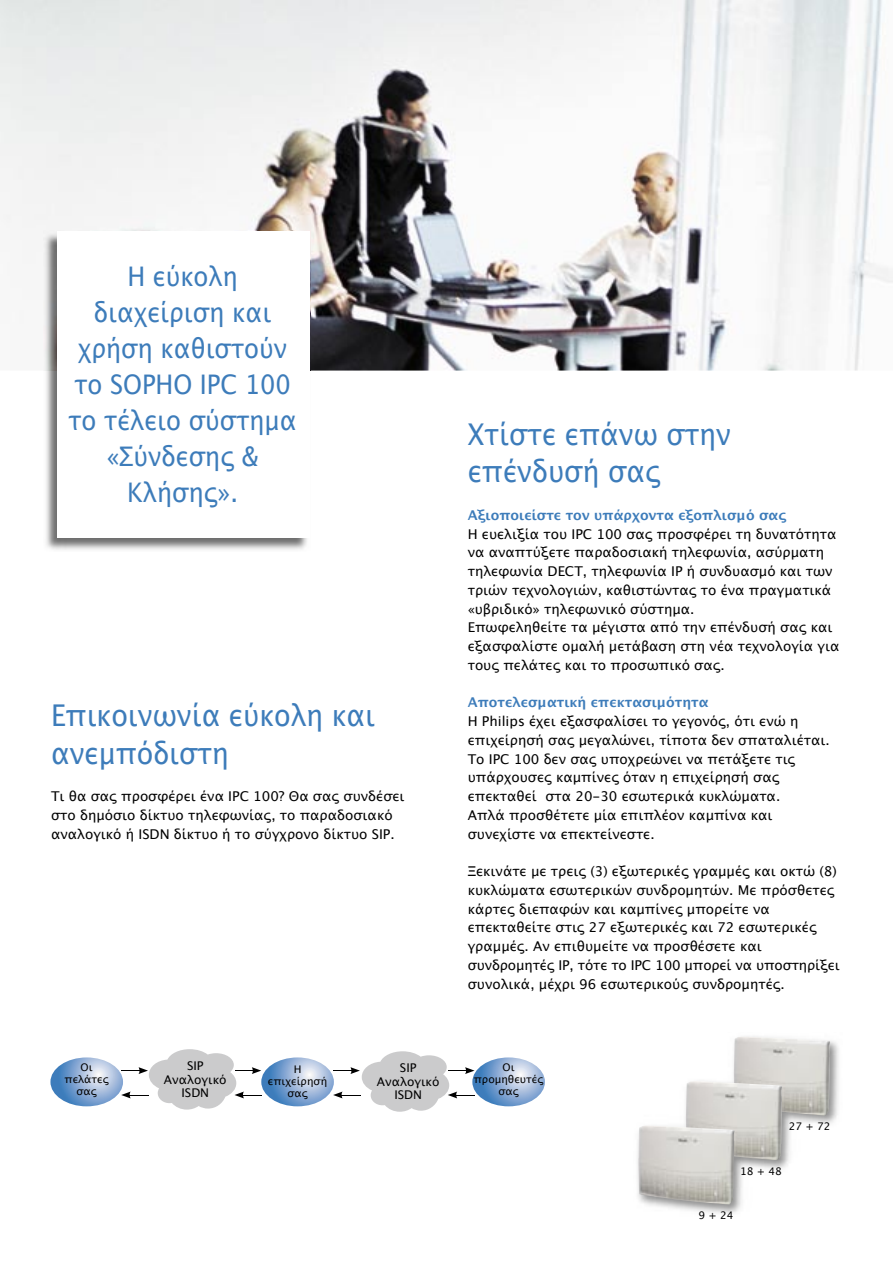
<style>
.page{position:relative;width:893px;height:1263px;background:#fff}
.page>*{position:absolute;margin:0;border:0;box-sizing:border-box;transform-origin:0 0}
.t1{font:30px/37.5px "Lucida Grande";color:#3d7cba;scale:.9 1}
.t2{font:27px/36px "Lucida Grande";color:#3d7cba;text-align:center;scale:.9 1}
.t3{font:13.5px/18.8px "Lucida Grande";color:#000}
.t4{font:700 13.5px "Lucida Grande";color:#3d7cba}
.t5{font:12px/13.5px "Lucida Grande";color:#000;text-align:center}
.t6{font:10.5px/12px "Lucida Grande";color:#000;text-align:center}
</style>
<div class="page">
<svg style="left:50px;top:1057px;width:73px;height:49px;background:#8fafd6"></svg>
<svg style="left:261px;top:1057px;width:73px;height:49px;background:#8faed6"></svg>
<svg style="left:472px;top:1057px;width:73px;height:49px;background:#8fafd6"></svg>
<img style="left:0;top:0;width:893px;height:371px">
<svg style="left:333px;top:1051px;width:142px;height:61px"></svg>
<svg style="left:121px;top:1049px;width:141px;height:60px"></svg>
<img style="left:43px;top:231px;width:264px;height:319px">
<div style="left:58px;top:231px;width:252px;height:306px;background:#fff"></div>
<img style="left:637px;top:1041px;width:202px;height:173px">
<img style="left:734px;top:1036px;width:96px;height:79px">
<img style="left:686px;top:1081px;width:96px;height:79px">
<img style="left:638px;top:1125px;width:96px;height:79px">
<h2 class="t2" style="left:69px;top:258px;width:255px">Η εύκολη διαχείριση και χρήση καθιστούν το SOPHO IPC 100 το τέλειο σύστημα «Σύνδεσης &amp;<br>Κλήσης».</h2>
<h1 class="t1" style="left:51px;top:697px;width:362px">Επικοινωνία εύκολη και ανεμπόδιστη</h1>
<p class="t3" style="left:51px;top:787px;width:355px">Τι θα σας προσφέρει ένα IPC 100? Θα σας συνδέσει στο δημόσιο δίκτυο τηλεφωνίας, το παραδοσιακό αναλογικό ή ISDN δίκτυο ή το σύγχρονο δίκτυο SIP.</p>
<h1 class="t1" style="left:468px;top:416px;width:294px">Χτίστε επάνω στην επένδυσή σας</h1>
<p class="t4" style="left:468px;top:507px;width:320px">Αξιοποιείστε τον υπάρχοντα εξοπλισμό σας</p>
<p class="t3" style="left:468px;top:524px;width:373px">Η ευελιξία του IPC 100 σας προσφέρει τη δυνατότητα να αναπτύξετε παραδοσιακή τηλεφωνία, ασύρματη τηλεφωνία DECT, τηλεφωνία ΙP ή συνδυασμό και των τριών τεχνολογιών, καθιστώντας το ένα πραγματικά «υβριδικό» τηλεφωνικό σύστημα.<br>Επωφεληθείτε τα μέγιστα από την επένδυσή σας και εξασφαλίστε ομαλή μετάβαση στη νέα τεχνολογία για τους πελάτες και το προσωπικό σας.</p>
<p class="t4" style="left:468px;top:695px;width:242px">Αποτελεσματική επεκτασιμότητα</p>
<p class="t3" style="left:468px;top:712px;width:363px">Η Philips έχει εξασφαλίσει το γεγονός, ότι ενώ η επιχείρησή σας μεγαλώνει, τίποτα δεν σπαταλιέται.<br>Το ΙPC 100 δεν σας υποχρεώνει να πετάξετε τις υπάρχουσες καμπίνες όταν η επιχείρησή σας επεκταθεί στα 20-30 εσωτερικά κυκλώματα.<br>Απλά προσθέτετε μία επιπλέον καμπίνα και συνεχίστε να επεκτείνεστε.</p>
<p class="t3" style="left:468px;top:862px;width:373px">Ξεκινάτε με τρεις (3) εξωτερικές γραμμές και οκτώ (8) κυκλώματα εσωτερικών συνδρομητών. Με πρόσθετες κάρτες διεπαφών και καμπίνες μπορείτε να επεκταθείτε στις 27 εξωτερικές και 72 εσωτερικές γραμμές. Αν επιθυμείτε να προσθέσετε και συνδρομητές IP, τότε το IPC 100 μπορεί να υποστηρίξει συνολικά, μέχρι 96 εσωτερικούς συνδρομητές.</p>
<p class="t5" style="left:164px;top:1059px;width:64px">SIP<br>Αναλογικό<br>ΙSDN</p>
<p class="t6" style="left:268px;top:1063px;width:61px">H επιχείρησή σας</p>
<p class="t6" style="left:474px;top:1062px;width:71px">Οι προμηθευτές σας</p>
<p class="t6" style="left:64px;top:1062px;width:46px">Οι πελάτες σας</p>
<p class="t5" style="left:377px;top:1061px;width:64px">SIP<br>Αναλογικό<br>ΙSDN</p>
<p class="t6" style="left:789px;top:1121px;width:43px">27 + 72</p>
<p class="t6" style="left:740px;top:1165px;width:43px">18 + 48</p>
<p class="t6" style="left:698px;top:1210px;width:36px">9 + 24</p>
</div>
